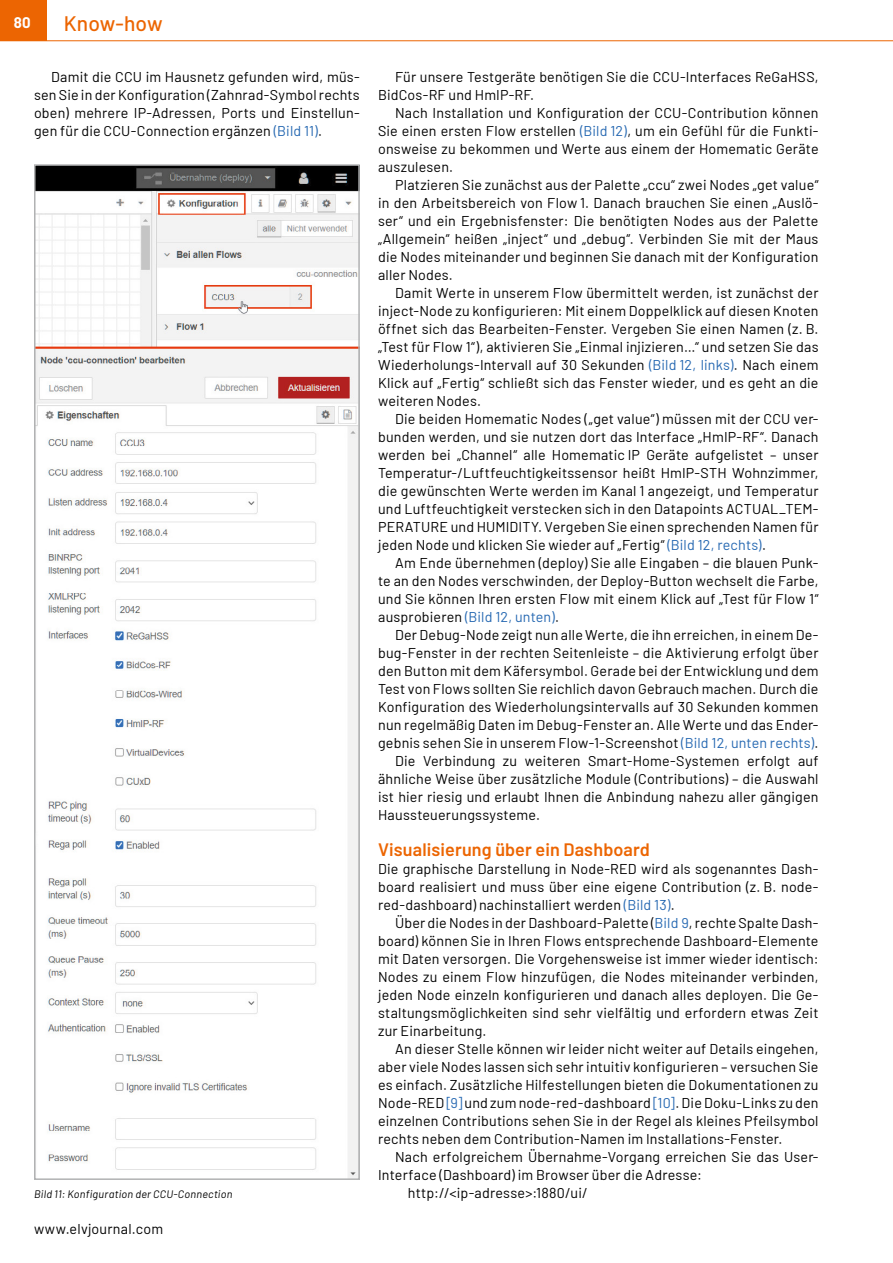
<style>
.page{position:relative;width:893px;height:1263px;background:#fff}
.page>*{position:absolute;margin:0;border:0;box-sizing:border-box;transform-origin:0 0}
.t1{font:500 21px "Barlow";color:#ec6502}
.t2{font:600 18px "Barlow";letter-spacing:.005em;color:#ec6502}
.t3{font:700 15px "Barlow";color:#fff}
.t4{font:14.25px/18px "Barlow";letter-spacing:.015em;color:#000;text-align:justify}
.t5{font:italic 10.8px "Barlow";letter-spacing:.025em;color:#000}
.s1{color:#2769b2}
</style>
<div class="page">
<div style="left:0;top:0;width:47px;height:40px;background:#ec6502"></div>
<hr style="left:0;top:40px;width:893px;height:1px;background:#ec6502">
<img style="left:37px;top:167px;width:320px;height:1010px">
<div style="left:34px;top:164px;width:326px;height:1016px;border:2px solid #b1b2b3"></div>
<p class="t3" style="left:14px;top:11px;width:18px">80</p>
<h1 class="t1" style="left:64px;top:8px;width:100px">Know-how</h1>
<p class="t4" style="left:34px;top:67px;width:327px;text-indent:17px">Damit die CCU im Hausnetz gefunden wird, müs&shy;sen Sie in der Konfiguration (Zahnrad-Symbol rechts oben) mehrere IP-Adressen, Ports und Einstellun&shy;gen für die CCU-Connection ergänzen <span class="s1">(Bild 11)</span>.</p>
<p class="t5" style="left:34px;top:1186px;width:200px">Bild 11: Konfiguration der CCU-Connection</p>
<p class="t4" style="left:34px;top:1219px;width:131px">www.elvjournal.com</p>
<p class="t4" style="left:378px;top:67px;width:442px;text-indent:17px">Für unsere Testgeräte benötigen Sie die CCU-Interfaces ReGaHSS,<br>BidCos-RF und HmIP-RF.</p>
<p class="t4" style="left:378px;top:103px;width:442px;text-indent:17px">Nach Installation und Konfiguration der CCU-Contribution können Sie einen ersten Flow erstellen <span class="s1">(Bild 12)</span>, um ein Gefühl für die Funkti&shy;onsweise zu bekommen und Werte aus einem der Homematic Geräte auszulesen.</p>
<p class="t4" style="left:378px;top:175px;width:442px;text-indent:17px">Platzieren Sie zunächst aus der Palette „ccu“ zwei Nodes „get value“ in den Arbeitsbereich von Flow 1. Danach brauchen Sie einen „Auslö&shy;ser“ und ein Ergebnisfenster: Die benötigten Nodes aus der Palette „Allgemein“ heißen „inject“ und „debug“. Verbinden Sie mit der Maus die Nodes miteinander und beginnen Sie danach mit der Konfiguration aller Nodes.</p>
<p class="t4" style="left:378px;top:283px;width:442px;text-indent:17px">Damit Werte in unserem Flow übermittelt werden, ist zunächst der inject-Node zu konfigurieren: Mit einem Doppelklick auf diesen Knoten öffnet sich das Bearbeiten-Fenster. Vergeben Sie einen Namen (z. B. „Test für Flow 1“), aktivieren Sie „Einmal injizieren…“ und setzen Sie das Wiederholungs-Intervall auf 30 Sekunden <span class="s1">(Bild 12, links)</span>. Nach einem Klick auf „Fertig“ schließt sich das Fenster wieder, und es geht an die weiteren Nodes.</p>
<p class="t4" style="left:378px;top:409px;width:442px;text-indent:17px">Die beiden Homematic Nodes („get value“) müssen mit der CCU ver&shy;bunden werden, und sie nutzen dort das Interface „HmIP-RF“. Danach werden bei „Channel“ alle Homematic IP Geräte aufgelistet – unser Temperatur-/Luftfeuchtigkeitssensor heißt HmIP-STH Wohnzimmer, die gewünschten Werte werden im Kanal 1 angezeigt, und Temperatur und Luftfeuchtigkeit verstecken sich in den Datapoints ACTUAL_TEM-PERATURE und HUMIDITY. Vergeben Sie einen sprechenden Namen für jeden Node und klicken Sie wieder auf „Fertig“ <span class="s1">(Bild 12, rechts)</span>.</p>
<p class="t4" style="left:378px;top:552px;width:442px;text-indent:17px">Am Ende übernehmen (deploy) Sie alle Eingaben – die blauen Punk&shy;te an den Nodes verschwinden, der Deploy-Button wechselt die Farbe, und Sie können Ihren ersten Flow mit einem Klick auf „Test für Flow 1“ ausprobieren <span class="s1">(Bild 12, unten)</span>.</p>
<p class="t4" style="left:395px;top:624px;width:425px">Der Debug-Node zeigt nun alle Werte, die ihn erreichen, in einem De-</p>
<p class="t4" style="left:378px;top:642px;width:442px">bug-Fenster in der rechten Seitenleiste – die Aktivierung erfolgt über</p>
<p class="t4" style="left:378px;top:660px;width:442px">den Button mit dem Käfersymbol. Gerade bei der Entwicklung und dem</p>
<p class="t4" style="left:378px;top:678px;width:442px">Test von Flows sollten Sie reichlich davon Gebrauch machen. Durch die</p>
<p class="t4" style="left:378px;top:696px;width:442px">Konfiguration des Wiederholungsintervalls auf 30 Sekunden kommen</p>
<p class="t4" style="left:378px;top:714px;width:442px">nun regelmäßig Daten im Debug-Fenster an. Alle Werte und das Ender-</p>
<p class="t4" style="left:378px;top:732px;width:442px">gebnis sehen Sie in unserem Flow-1-Screenshot <span class="s1">(Bild 12, unten rechts)</span>.</p>
<p class="t4" style="left:395px;top:750px;width:425px">Die Verbindung zu weiteren Smart-Home-Systemen erfolgt auf</p>
<p class="t4" style="left:378px;top:768px;width:442px">ähnliche Weise über zusätzliche Module (Contributions) – die Auswahl</p>
<p class="t4" style="left:378px;top:786px;width:442px">ist hier riesig und erlaubt Ihnen die Anbindung nahezu aller gängigen</p>
<p class="t4" style="left:378px;top:804px;width:164px">Haussteuerungssysteme.</p>
<p class="t2" style="left:378px;top:836px;width:273px">Visualisierung über ein Dashboard</p>
<p class="t4" style="left:378px;top:859px;width:442px">Die graphische Darstellung in Node-RED wird als sogenanntes Dash&shy;board realisiert und muss über eine eigene Contribution (z. B. node&shy;red-dashboard) nachinstalliert werden <span class="s1">(Bild 13)</span>.</p>
<p class="t4" style="left:378px;top:913px;width:442px;text-indent:17px">Über die Nodes in der Dashboard-Palette (<span class="s1">Bild 9</span>, rechte Spalte Dash&shy;board) können Sie in Ihren Flows entsprechende Dashboard-Elemente mit Daten versorgen. Die Vorgehensweise ist immer wieder identisch:<br>Nodes zu einem Flow hinzufügen, die Nodes miteinander verbinden, jeden Node einzeln konfigurieren und danach alles deployen. Die Ge&shy;staltungsmöglichkeiten sind sehr vielfältig und erfordern etwas Zeit zur Einarbeitung.</p>
<p class="t4" style="left:378px;top:1039px;width:442px;text-indent:17px">An dieser Stelle können wir leider nicht weiter auf Details eingehen, aber viele Nodes lassen sich sehr intuitiv konfigurieren – versuchen Sie es einfach. Zusätzliche Hilfestellungen bieten die Dokumentationen zu Node-RED <span class="s1">[9]</span> und zum node-red-dashboard <span class="s1">[10]</span>. Die Doku-Links zu den einzelnen Contributions sehen Sie in der Regel als kleines Pfeilsymbol rechts neben dem Contribution-Namen im Installations-Fenster.</p>
<p class="t4" style="left:395px;top:1147px;width:425px">Nach erfolgreichem Übernahme-Vorgang erreichen Sie das User-</p>
<p class="t4" style="left:378px;top:1165px;width:325px">Interface (Dashboard) im Browser über die Adresse:</p>
<p class="t4" style="left:408px;top:1183px;width:182px">http://&lt;ip-adresse&gt;:1880/ui/</p>
</div>
